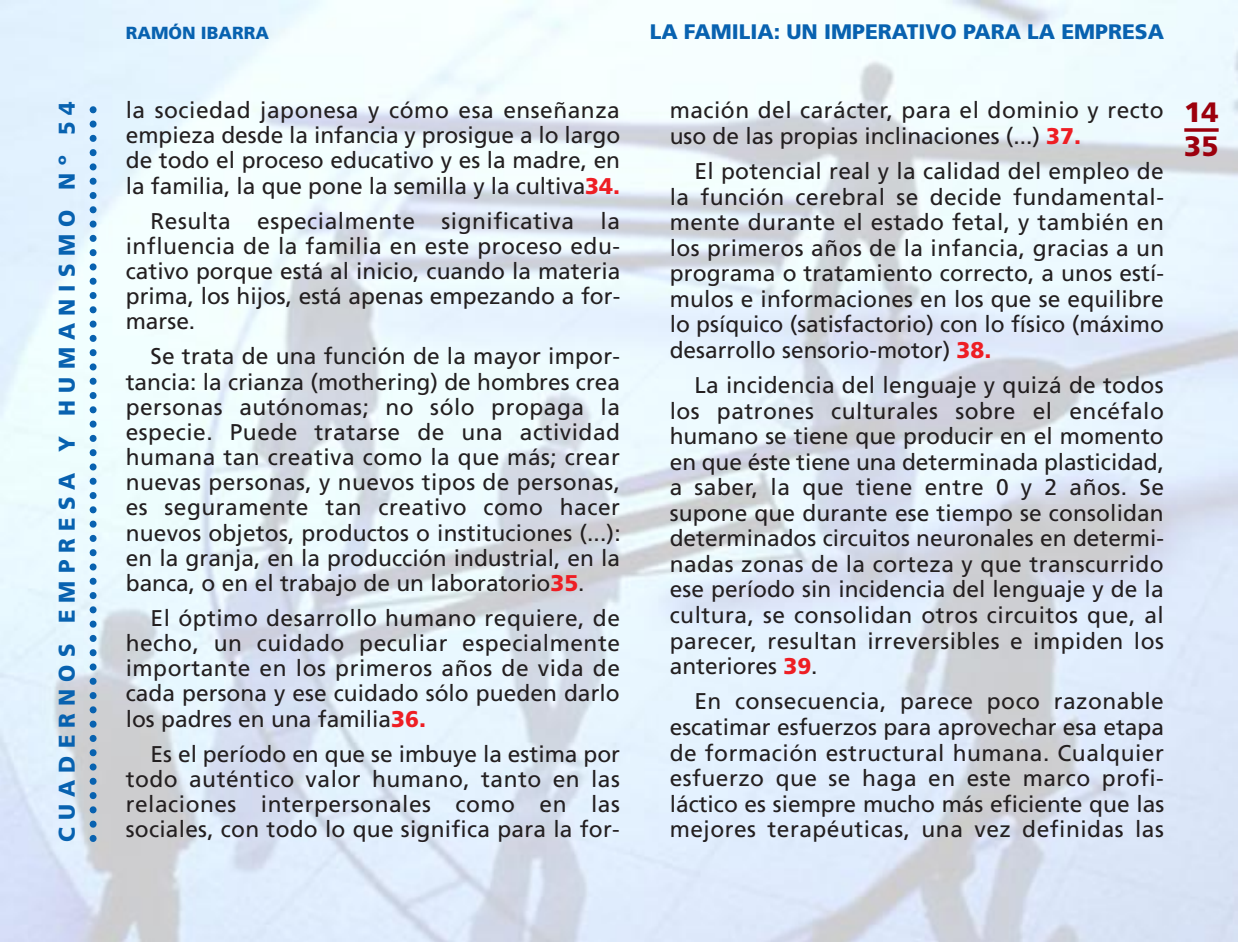
<style>
.page{position:relative;width:1239px;height:942px;background:#fff}
.page>*{position:absolute;margin:0;border:0;box-sizing:border-box;transform-origin:0 0}
.t1{font:900 28px/33.6px "Frutiger";color:#9c000d}
.t2{font:22.75px/25.2px "Frutiger";color:#231f20;text-align:justify}
.t3{font:22.75px/25.6px "Frutiger";letter-spacing:.02em;color:#231f20}
.t4{font:900 22.75px "Frutiger";letter-spacing:.325em;color:#0862b0}
.t5{font:900 21px "Frutiger";color:#0862b0}
.t6{font:900 17.5px "Frutiger";color:#0862b0}
.s1{font-weight:900;color:#ee1e24}
</style>
<div class="page">
<img style="left:1px;top:0;width:1236px;height:942px">
<svg style="left:1184px;top:128px;width:35px;height:4px"></svg>
<svg style="left:90px;top:101px;width:7px;height:737px;background:#92bbda"></svg>
<p class="t4" style="left:58px;top:842px;width:742px;rotate:-90deg">CUADERNOS EMPRESA Y HUMANISMO Nº 54</p>
<p class="t6" style="left:126px;top:26px;width:145px">RAMÓN IBARRA</p>
<p class="t5" style="left:650px;top:23px;width:516px">LA FAMILIA: UN IMPERATIVO PARA LA EMPRESA</p>
<p class="t2" style="left:126px;top:99px;width:496px">la sociedad japonesa y cómo esa enseñanza empieza desde la infancia y prosigue a lo largo de todo el proceso educativo y es la madre, en la familia, la que pone la semilla y la cultiva<span class="s1">34.</span></p>
<p class="t2" style="left:126px;top:210px;width:496px;text-indent:25px">Resulta especialmente significativa la influencia de la familia en este proceso edu&shy;cativo porque está al inicio, cuando la materia prima, los hijos, está apenas empezando a for&shy;marse.</p>
<p class="t2" style="left:126px;top:345px;width:496px;text-indent:25px">Se trata de una función de la mayor impor&shy;tancia: la crianza (mothering) de hombres crea personas autónomas; no sólo propaga la especie. Puede tratarse de una actividad humana tan creativa como la que más; crear nuevas personas, y nuevos tipos de personas, es seguramente tan creativo como hacer nuevos objetos, productos o instituciones (...): en la granja, en la producción industrial, en la banca, o en el trabajo de un laboratorio<span class="s1">35</span>.</p>
<p class="t2" style="left:126px;top:607px;width:496px;text-indent:25px">El óptimo desarrollo humano requiere, de hecho, un cuidado peculiar especialmente importante en los primeros años de vida de cada persona y ese cuidado sólo pueden darlo los padres en una familia<span class="s1">36.</span></p>
<p class="t2" style="left:126px;top:743px;width:496px;text-indent:25px">Es el período en que se imbuye la estima por todo auténtico valor humano, tanto en las relaciones interpersonales como en las sociales, con todo lo que significa para la for-</p>
<p class="t3" style="left:670px;top:99px;width:496px">mación del carácter, para el dominio y recto uso de las propias inclinaciones (...) <span class="s1">37.</span></p>
<p class="t2" style="left:670px;top:160px;width:496px;text-indent:25px">El potencial real y la calidad del empleo de la función cerebral se decide fundamental&shy;mente durante el estado fetal, y también en los primeros años de la infancia, gracias a un programa o tratamiento correcto, a unos estí&shy;mulos e informaciones en los que se equilibre lo psíquico (satisfactorio) con lo físico (máximo desarrollo sensorio-motor) <span class="s1">38.</span></p>
<p class="t2" style="left:670px;top:374px;width:496px;text-indent:25px">La incidencia del lenguaje y quizá de todos los patrones culturales sobre el encéfalo humano se tiene que producir en el momento en que éste tiene una determinada plasticidad, a saber, la que tiene entre 0 y 2 años. Se supone que durante ese tiempo se consolidan determinados circuitos neuronales en determi&shy;nadas zonas de la corteza y que transcurrido ese período sin incidencia del lenguaje y de la cultura, se consolidan otros circuitos que, al parecer, resultan irreversibles e impiden los anteriores <span class="s1">39</span>.</p>
<p class="t2" style="left:670px;top:690px;width:496px;text-indent:25px">En consecuencia, parece poco razonable escatimar esfuerzos para aprovechar esa etapa de formación estructural humana. Cualquier esfuerzo que se haga en este marco profi&shy;láctico es siempre mucho más eficiente que las mejores terapéuticas, una vez definidas las</p>
<p class="t1" style="left:1184px;top:98px;width:36px">14<br>35</p>
</div>
